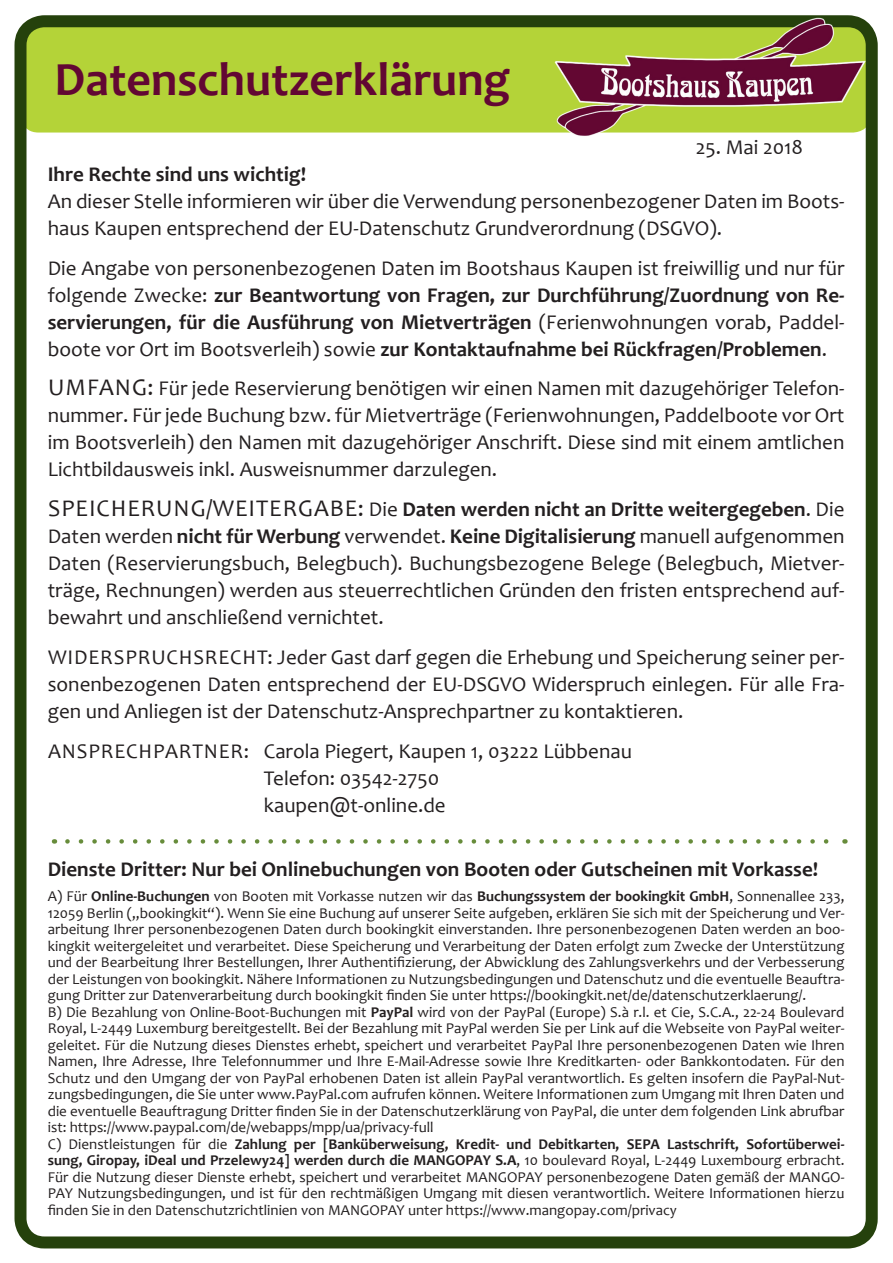
<style>
.page{position:relative;width:893px;height:1263px;background:#fff}
.page>*{position:absolute;margin:0;border:0;box-sizing:border-box;transform-origin:0 0}
.t1{font:700 48px "Candara";color:#620733}
.t2{font:24px "Candara";letter-spacing:.04em;color:#231f20}
.t3{font:21px/27px "Candara";color:#231f20;text-align:justify}
.t4{font:700 21px "Candara";color:#231f20}
.t5{font:15px/16.5px "Candara";color:#231f20}
.s1{font-weight:700}
.s2{font-size:24px}
</style>
<div class="page">
<div style="left:21px;top:22px;width:850px;height:111px;background:#b4d338;border-radius:18px"></div>
<div style="left:15px;top:15px;width:863px;height:1233px;border:12px solid #25410c;border-radius:24px"></div>
<img style="left:548px;top:15px;width:322px;height:126px">
<svg style="left:67px;top:839px;width:762px;height:5px"></svg>
<h1 class="t1" style="left:55px;top:49px;width:457px">Datenschutzerklärung</h1>
<h3 class="t3" style="left:696px;top:133px;width:109px">25. Mai 2018</h3>
<h3 class="t4" style="left:48px;top:161px;width:260px">Ihre Rechte sind uns wichtig!</h3>
<h3 class="t3" style="left:48px;top:187px;width:798px">An dieser Stelle informieren wir über die Verwendung personenbezogener Daten im Boots&shy;haus Kaupen entsprechend der EU-Datenschutz Grundverordnung (DSGVO).</h3>
<p class="t3" style="left:48px;top:254px;width:798px">Die Angabe von personenbezogenen Daten im Bootshaus Kaupen ist freiwillig und nur für folgende Zwecke: <span class="s1">zur Beantwortung von Fragen, zur Durchführung/Zuordnung von Re&shy;servierungen, für die Ausführung von Mietverträgen</span> (Ferienwohnungen vorab, Paddel&shy;boote vor Ort im Bootsverleih) sowie <span class="s1">zur Kontaktaufnahme bei Rückfragen/Problemen</span>.</p>
<h2 class="t2" style="left:48px;top:372px;width:34px">Umfa</h2>
<p class="t3" style="left:48px;top:375px;width:798px;text-indent:67px"><span class="s2">ng:</span> Für jede Reservierung benötigen wir einen N amen mit dazugehöriger Telefon&shy;nummer. Für jede Buchung bzw. für Mietverträge (Ferienwohnungen, Paddelboote vor Ort im Bootsverleih) den N amen mit dazugehöriger Anschrift. Diese sind mit einem amtlichen Lichtbildausweis inkl. Ausweisnummer darzulegen.</p>
<h2 class="t2" style="left:48px;top:493px;width:94px">Speicheru</h2>
<h2 class="t2" style="left:174px;top:493px;width:98px">ng/Weitergabe</h2>
<p class="t3" style="left:48px;top:495px;width:798px;text-indent:310px"><span class="s2">:</span> Die <span class="s1">Daten werden nicht an Dritte weitergegeben</span>. Die Daten werden <span class="s1">nicht für Werbung</span> verwendet. <span class="s1">Keine Digitalisierung</span> manuell aufgenommen Daten (Reservierungsbuch, Belegbuch). Buchungsbezogene Belege (Belegbuch, Mietver&shy;träge, Rechnungen) werden aus steuerrechtlichen Gründen den fristen entsprechend auf&shy;bewahrt und anschließend vernichtet.</p>
<h3 class="t3" style="left:48px;top:643px;width:40px">Widerspru</h3>
<h3 class="t3" style="left:48px;top:643px;width:798px;text-indent:119px">chsrecht: Jeder Gast darf gegen die Erhebung und Speicherung seiner per&shy;sonenbezogenen Daten entsprechend der EU-DSGVO Widerspruch einlegen. Für alle Fra&shy;gen und Anliegen ist der Datenschutz-Ansprechpartner zu kontaktieren.</h3>
<h3 class="t3" style="left:48px;top:737px;width:42px">Anspre</h3>
<h3 class="t3" style="left:126px;top:737px;width:40px">chpart</h3>
<h3 class="t3" style="left:264px;top:737px;width:370px;text-align:left;text-indent:-60px">ner: Carola Piegert, Kaupen 1, 03222 Lübbenau<br>Telefon: 03542-2750<br>kaupen@t-online.de</h3>
<h3 class="t4" style="left:48px;top:856px;width:772px">Dienste Dritter: Nur bei Onlinebuchungen von Booten oder Gutscheinen mit Vorkasse!</h3>
<p class="t5" style="left:48px;top:888px;width:798px">A) Für <span class="s1">Online-Buchungen</span> von Booten mit Vorkasse nutzen wir das <span class="s1">Buchungssystem der bookingkit GmbH</span>, Sonnenallee 233, 12059 Berlin („bookingkit“). Wenn Sie eine Buchung auf unserer Seite aufgeben, erklären Sie sich mit der Speicherung und Ver&shy;arbeitung I hrer personenbezogenen Daten durch bookingkit einverstanden. I hre personenbezogenen Daten werden an boo&shy;kingkit weitergeleitet und verarbeitet. Diese Speicherung und Verarbeitung der Daten erfolgt zum Zwecke der Unterstützung und der Bearbeitung Ihrer Bestellungen, Ihrer Authentifizierung, der Abwicklung des Zahlungsverkehrs und der Verbesserung der Leistungen von bookingkit. N ähere I nformationen zu N utzungsbedingungen und Datenschutz und die eventuelle Beauftra&shy;gung Dritter zur Datenverarbeitung durch bookingkit finden Sie unter https://bookingkit.net/de/datenschutzerklaerung/.<br>B) Die Bezahlung von Online-Boot-Buchungen mit <span class="s1">PayPal</span> wird von der PayPal (Europe) S.à r.l. et Cie, S.C.A., 22-24 Boulevard Royal, L-2449 Luxemburg bereitgestellt. Bei der Bezahlung mit PayPal werden Sie per Link auf die Webseite von PayPal weiter&shy;geleitet. Für die N utzung dieses Dienstes erhebt, speichert und verarbeitet PayPal I hre personenbezogenen Daten wie I hren N amen, I hre Adresse, I hre Telefonnummer und I hre E-Mail-Adresse sowie I hre Kreditkarten- oder Bankkontodaten. Für den Schutz und den Umgang der von PayPal erhobenen Daten ist allein PayPal verantwortlich. Es gelten insofern die PayPal-N ut&shy;zungsbedingungen, die Sie unter www.PayPal.com aufrufen können. Weitere I nformationen zum Umgang mit I hren Daten und die eventuelle Beauftragung Dritter finden Sie in der Datenschutzerklärung von PayPal, die unter dem folgenden Link abrufbar ist: https://www.paypal.com/de/webapps/mpp/ua/privacy-full<br>C) Dienstleistungen für die <span class="s1">Zahlung per [Banküberweisung, Kredit- und Debitkarten, SEPA Lastschrift, Sofortüberwei&shy;sung, Giropay, iDeal und Przelewy24] werden durch die MANGOPAY S.A</span>, 10 boulevard Royal, L-2449 Luxembourg erbracht.<br>Für die N utzung dieser Dienste erhebt, speichert und verarbeitet MAN GOPAY personenbezogene Daten gemäß der MAN GO-PAY N utzungsbedingungen, und ist für den rechtmäßigen Umgang mit diesen verantwortlich. Weitere I nformationen hierzu finden Sie in den Datenschutzrichtlinien von MANGOPAY unter https://www.mangopay.com/privacy</p>
</div>
